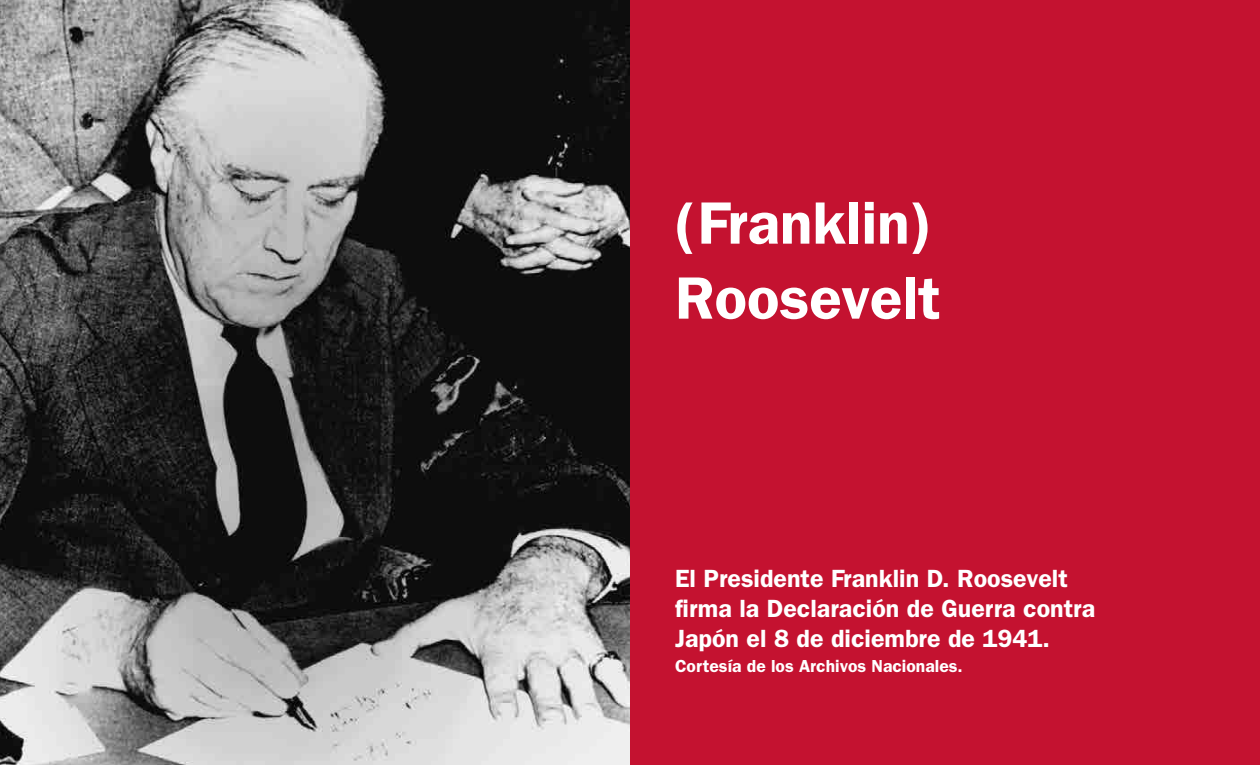
<style>
.page{position:relative;width:1260px;height:765px;background:#c41230}
.page>*{position:absolute;margin:0;border:0;box-sizing:border-box;transform-origin:0 0}
.question{font:600 60px/75px "ITC Franklin Gothic Std";color:#fff}
.t1{font:600 25px/30px "ITC Franklin Gothic Std";color:#fff}
.t2{font:600 17.5px "ITC Franklin Gothic Std";color:#fff}
</style>
<div class="page">
<img style="left:0;top:0;width:630px;height:765px">
<p class="question" style="left:675px;top:186px;width:267px">(Franklin)<br>Roosevelt</p>
<p class="t1" style="left:675px;top:564px;width:422px">El Presidente Franklin D. Roosevelt firma la Declaración de Guerra contra<br>Japón el 8 de diciembre de 1941.</p>
<p class="t2" style="left:675px;top:656px;width:289px">Cortesía de los Archivos Nacionales.</p>
</div>
